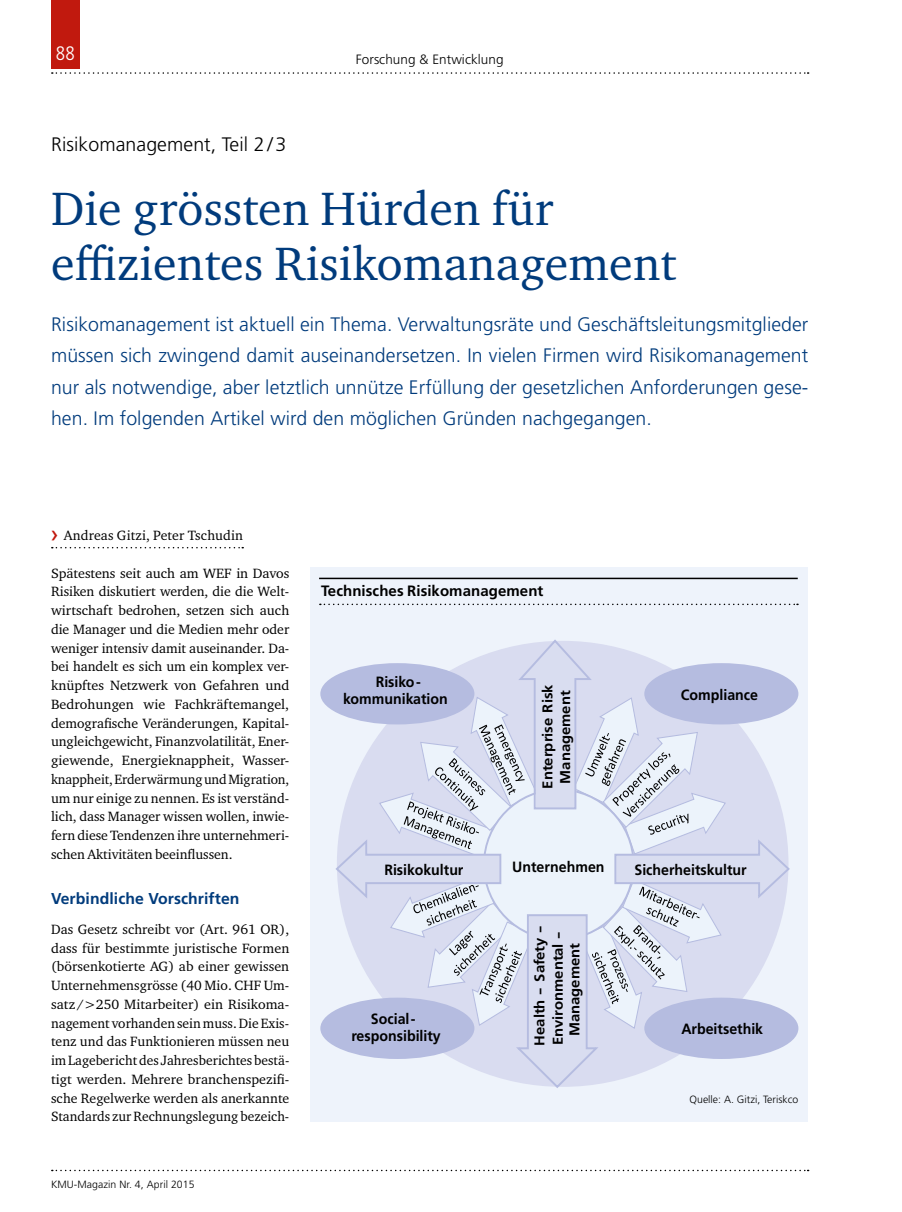
<style>
.page{position:relative;width:902px;height:1212px;background:#fff}
.page>*{position:absolute;margin:0;border:0;box-sizing:border-box;transform-origin:0 0}
.t1{font:48px/55.5px "Charter ITC Std";letter-spacing:.005em;color:#003b7c}
.t2{font:300 19.5px/31.5px "Frutiger LT Std";letter-spacing:.005em;color:#003b7c;text-align:justify}
.t3{font:300 19.5px "Frutiger LT Std";letter-spacing:.005em;color:#000}
.t4{font:300 condensed 19.5px "Frutiger LT Std";color:#fff}
.t5{font:700 15.75px "Frutiger LT Std";letter-spacing:.005em;color:#003b7c}
.t6{font:700 15px "Frutiger LT Std";letter-spacing:.005em;color:#000}
.t7{font:700 14.85px/17.4px "Frutiger LT Std";color:#000;text-align:center;scale:.95 1}
.t8{font:700 14.1px/17.5px "Frutiger LT Std";color:#000;text-align:center;scale:1.05 1}
.t9{font:13.8px/18.8px "Charter ITC Std";color:#000;text-align:justify}
.t10{font:300 13.5px "Frutiger LT Std";letter-spacing:.005em;color:#000}
.t11{font:300 10.5px "Frutiger LT Std";letter-spacing:.005em;color:#000}
.s1{font-family:"Frutiger LT Std";font-size:24px;color:#c1190e}
</style>
<div class="page">
<svg style="left:52px;top:1170px;width:756px;height:1px"></svg>
<div style="left:51px;top:0;width:29px;height:68px;background:#c1190e"></div>
<svg style="left:52px;top:72px;width:756px;height:2px"></svg>
<svg style="left:52px;top:547px;width:191px;height:1px"></svg>
<div style="left:310px;top:567px;width:498px;height:554px;background:#eef3fb"></div>
<hr style="left:319px;top:578px;width:478px;height:1px;background:#000">
<svg style="left:320px;top:604px;width:477px;height:1px"></svg>
<div style="left:320px;top:998px;width:154px;height:61px;background:#b5bce0;border-radius:50%"></div>
<div style="left:320px;top:663px;width:154px;height:61px;background:#b5bce0;border-radius:50%"></div>
<svg style="left:334px;top:639px;width:457px;height:449px"></svg>
<h2 class="t4" style="left:56px;top:42px;width:21px">88</h2>
<p class="t10" style="left:356px;top:51px;width:149px">Forschung &amp; Entwicklung</p>
<h2 class="t3" style="left:51px;top:133px;width:237px">Risikomanagement, Teil 2/3</h2>
<h1 class="t1" style="left:51px;top:180px;width:627px">Die grössten Hürden für effizientes Risikomanagement</h1>
<p class="t2" style="left:51px;top:308px;width:758px">Risikomanagement ist aktuell ein Thema. Verwaltungsräte und Geschäftsleitungsmitglieder müssen sich zwingend damit auseinandersetzen. In vielen Firmen wird Risikomanagement nur als notwendige, aber letztlich unnütze Erfüllung der gesetzlichen Anforderungen gese&shy;hen. Im folgenden Artikel wird den möglichen Gründen nachgegangen.</p>
<p class="t9" style="left:51px;top:526px;width:193px"><span class="s1">›</span> Andreas Gitzi, Peter Tschudin</p>
<p class="t9" style="left:51px;top:563px;width:240px">Spätestens seit auch am WEF in Davos Risiken diskutiert werden, die die Welt&shy;wirtschaft bedrohen, setzen sich auch die Manager und die Medien mehr oder weniger intensiv damit auseinander. Da&shy;bei handelt es sich um ein komplex ver&shy;knüpftes Netzwerk von Gefahren und Bedrohungen wie Fachkräftemangel, demografische Veränderungen, Kapital&shy;ungleichgewicht, Finanzvolatilität, Ener&shy;giewende, Energieknappheit, Wasser&shy;knappheit, Erderwärmung und Migration, um nur einige zu nennen. Es ist verständ&shy;lich, dass Manager wissen wollen, inwie&shy;fern diese Tendenzen ihre unternehmeri&shy;schen Aktivitäten beeinflussen.</p>
<p class="t5" style="left:51px;top:889px;width:190px">Verbindliche Vorschriften</p>
<p class="t9" style="left:51px;top:919px;width:240px">Das Gesetz schreibt vor (Art. 961 OR), dass für bestimmte juristische Formen (börsenkotierte AG) ab einer gewissen Unternehmensgrösse (40 Mio. CHF Um&shy;satz /&gt;250 Mitarbeiter) ein Risikoma&shy;nagement vorhanden sein muss. Die Exis&shy;tenz und das Funktionieren müssen neu im Lagebericht des Jahresberichtes bestä&shy;tigt werden. Mehrere branchenspezifi&shy;sche Regelwerke werden als anerkannte Standards zur Rechnungslegung bezeich-</p>
<p class="t11" style="left:51px;top:1178px;width:145px">KMU-Magazin Nr. 4, April 2015</p>
<p class="t6" style="left:321px;top:582px;width:224px">Technisches Risikomanagement</p>
<p class="t7" style="left:343px;top:673px;width:112px">Risiko&shy;kommunikation</p>
<p class="t8" style="left:538px;top:788px;width:101px;rotate:-90deg">Enterprise Risk<br>Management</p>
<p class="t7" style="left:681px;top:686px;width:83px">Compliance</p>
<p class="t7" style="left:384px;top:861px;width:85px">Risikokultur</p>
<p class="t7" style="left:512px;top:858px;width:99px">Unternehmen</p>
<p class="t7" style="left:634px;top:861px;width:120px">Sicherheitskultur</p>
<p class="t8" style="left:530px;top:1046px;width:116px;line-height:18.5px;text-align:left;rotate:-90deg">Health - Safety -<br>Environmental -</p>
<p class="t8" style="left:566px;top:1036px;width:90px;rotate:-90deg">Management</p>
<p class="t7" style="left:351px;top:1010px;width:96px">Social - responsibility</p>
<p class="t7" style="left:681px;top:1020px;width:88px">Arbeitsethik</p>
<p class="t11" style="left:689px;top:1093px;width:110px">Quelle: A. Gitzi, Teriskco</p>
</div>
